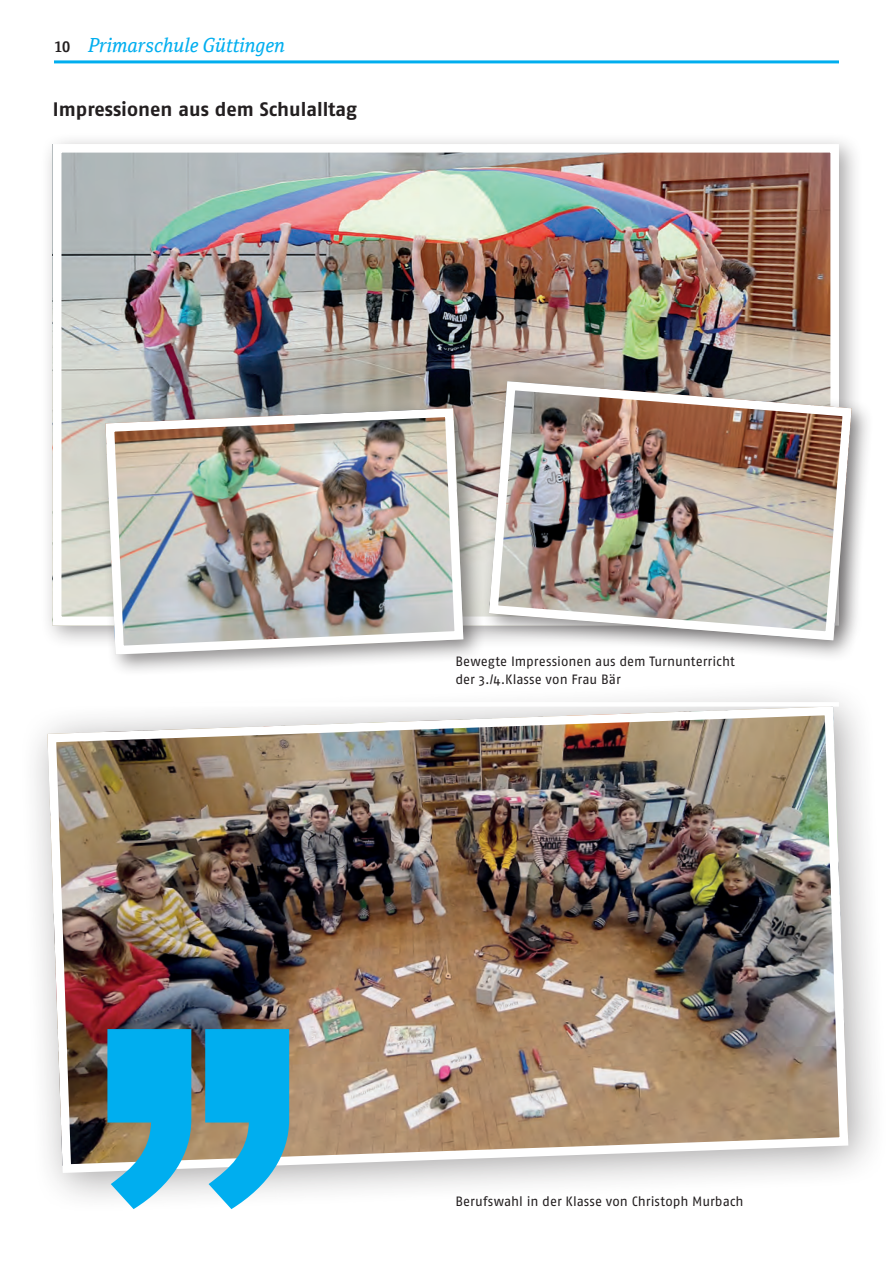
<style>
.page{position:relative;width:893px;height:1263px;background:#fff}
.page>*{position:absolute;margin:0;border:0;box-sizing:border-box;transform-origin:0 0}
.t1{font:700 19.5px "Fago OT";color:#231f20}
.t2{font:italic 19.5px "Cordale";color:#00aeef}
.t3{font:13.5px/18px "Fago OT";color:#231f20}
.s1{font-weight:700;font-style:normal;font-size:15px;color:#231f20}
</style>
<div class="page">
<div style="left:18px;top:677px;width:871px;height:537px;background:#231f20;opacity:.4"></div>
<img style="left:43px;top:702px;width:810px;height:475px">
<hr style="left:54px;top:60px;width:785px;height:3px;background:#00aeef">
<div style="left:41px;top:132px;width:822px;height:517px;background:#231f20;opacity:.4"></div>
<img style="left:63px;top:154px;width:766px;height:461px">
<div style="left:53px;top:144px;width:786px;height:481px;border:9px solid #fff"></div>
<div style="left:481px;top:373px;width:393px;height:290px;background:#231f20;opacity:.5"></div>
<img style="left:484px;top:377px;width:372px;height:268px">
<hr style="left:53px;top:702px;width:786px;height:4px;background:#fff">
<div style="left:97px;top:400px;width:389px;height:277px;background:#231f20;opacity:.5"></div>
<img style="left:101px;top:404px;width:367px;height:255px">
<svg style="left:205px;top:1029px;width:84px;height:180px;background:#36b4e0"></svg>
<svg style="left:107px;top:1029px;width:84px;height:180px;background:#35b2dd"></svg>
<h1 class="t2" style="left:54px;top:34px;width:233px"><span class="s1">10</span> Primarschule Güttingen</h1>
<h1 class="t1" style="left:53px;top:97px;width:306px">Impressionen aus dem Schulalltag</h1>
<p class="t3" style="left:455px;top:652px;width:281px">Bewegte Impressionen aus dem Turnunterricht der 3./4.Klasse von Frau Bär</p>
<p class="t3" style="left:455px;top:1192px;width:290px">Berufswahl in der Klasse von Christoph Murbach</p>
</div>
